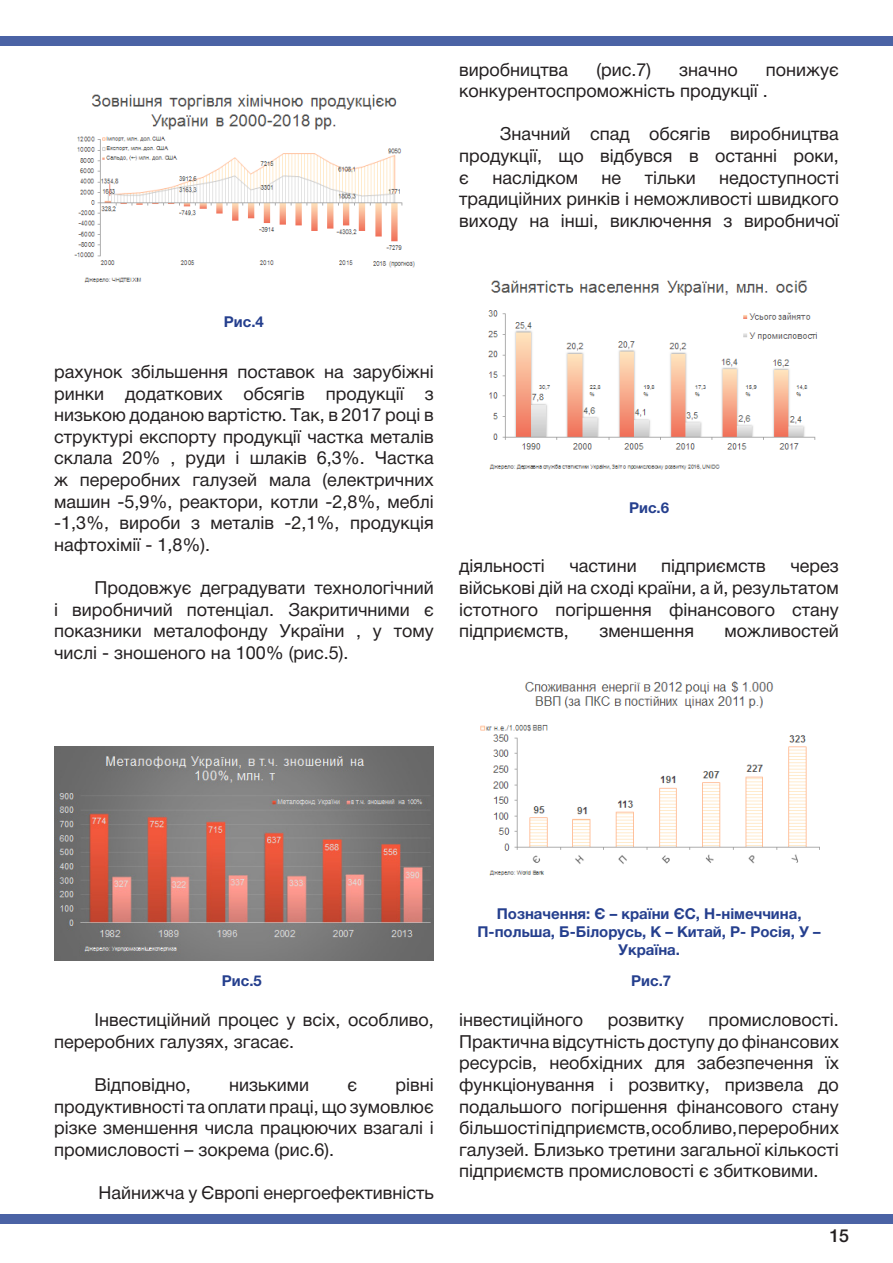
<style>
.page{position:relative;width:893px;height:1263px;background:#fff}
.page>*{position:absolute;margin:0;border:0;box-sizing:border-box;transform-origin:0 0}
.t1{font:18px/21.6px "Helvetica Neue Cyr";color:#231f20;text-align:justify}
.t2{font:500 18px "Helvetica Neue Cyr";color:#231f20}
.Paragraph_Style_2{font:700 15px/18px "Helvetica Neue Cyr";color:#253f8e;text-align:center}
</style>
<div class="page">
<div style="left:0;top:1214px;width:893px;height:9px;background:#4b63a5"></div>
<div style="left:0;top:36px;width:893px;height:9px;background:#4b63a5"></div>
<img style="left:74px;top:94px;width:341px;height:189px">
<img style="left:488px;top:280px;width:330px;height:190px">
<img style="left:480px;top:681px;width:340px;height:195px">
<img style="left:54px;top:747px;width:380px;height:213px">
<p class="t1" style="left:459px;top:59px;width:110px">виробництва</p>
<p class="t1" style="left:596px;top:59px;width:56px">(рис.7)</p>
<p class="t1" style="left:679px;top:59px;width:60px">значно</p>
<p class="t1" style="left:459px;top:59px;width:381px;text-indent:307px">понижує конкурентоспроможність продукції .</p>
<p class="t1" style="left:459px;top:123px;width:381px;text-indent:40px">Значний спад обсягів виробництва продукції, що відбувся в останні роки, є</p>
<p class="t1" style="left:459px;top:167px;width:381px;text-indent:260px">недоступності традиційних ринків і неможливості швидкого виходу на інші, виключення з виробничої</p>
<p class="t1" style="left:492px;top:167px;width:87px">наслідком</p>
<p class="t1" style="left:602px;top:167px;width:21px">не</p>
<p class="t1" style="left:645px;top:167px;width:53px">тільки</p>
<p class="Paragraph_Style_2" style="left:224px;top:313px;width:42px">Рис.4</p>
<p class="t1" style="left:54px;top:361px;width:381px">рахунок збільшення поставок на зарубіжні ринки додаткових обсягів продукції з низькою доданою вартістю. Так, в 2017 році в структурі експорту продукції частка металів склала 20% , руди і шлаків 6,3%. Частка ж переробних галузей мала (електричних машин -5,9%, реактори, котли -2,8%, меблі -1,3%, вироби з металів -2,1%, продукція нафтохімії - 1,8%).</p>
<p class="t1" style="left:54px;top:577px;width:381px;text-indent:40px">Продовжує деградувати технологічний і виробничий потенціал. Закритичними є показники металофонду України , у тому числі - зношеного на 100% (рис.5).</p>
<p class="Paragraph_Style_2" style="left:629px;top:499px;width:42px">Рис.6</p>
<p class="t1" style="left:459px;top:555px;width:87px">діяльності</p>
<p class="t1" style="left:569px;top:555px;width:69px">частини</p>
<p class="t1" style="left:661px;top:555px;width:106px">підприємств</p>
<p class="t1" style="left:459px;top:555px;width:381px;text-indent:331px">через військові дій на сході країни, а й, результатом істотного погіршення фінансового стану підприємств,</p>
<p class="t1" style="left:599px;top:620px;width:96px">зменшення</p>
<p class="t1" style="left:725px;top:620px;width:116px">можливостей</p>
<p class="Paragraph_Style_2" style="left:477px;top:905px;width:345px">Позначення: Є – країни ЄС, Н-німеччина,<br>П-польша, Б-Білорусь, К – Китай, Р- Росія, У –<br>Україна.</p>
<p class="Paragraph_Style_2" style="left:222px;top:972px;width:42px">Рис.5</p>
<p class="Paragraph_Style_2" style="left:631px;top:972px;width:42px">Рис.7</p>
<p class="t1" style="left:54px;top:1009px;width:381px;text-indent:40px">Інвестиційний процес у всіх, особливо, переробних галузях, згасає.</p>
<p class="t1" style="left:94px;top:1074px;width:98px">Відповідно,</p>
<p class="t1" style="left:229px;top:1074px;width:82px">низькими</p>
<p class="t1" style="left:347px;top:1074px;width:11px">є</p>
<p class="t1" style="left:54px;top:1074px;width:381px;text-indent:341px">рівні продуктивності та оплати праці, що зумовлює різке зменшення числа працюючих взагалі і промисловості – зокрема (рис.6).</p>
<p class="t1" style="left:99px;top:1182px;width:337px">Найнижча у Європі енергоефективність</p>
<p class="t1" style="left:459px;top:1009px;width:381px;text-indent:249px">промисловості.<br>Практична відсутність доступу до фінансових ресурсів, необхідних для забезпечення їх функціонування і розвитку, призвела до подальшого погіршення фінансового стану більшості підприємств, особливо, переробних галузей. Близько третини загальної кількості підприємств промисловості є збитковими.</p>
<p class="t1" style="left:459px;top:1009px;width:125px">інвестиційного</p>
<p class="t1" style="left:608px;top:1009px;width:78px">розвитку</p>
<p class="t2" style="left:829px;top:1226px;width:22px">15</p>
</div>
